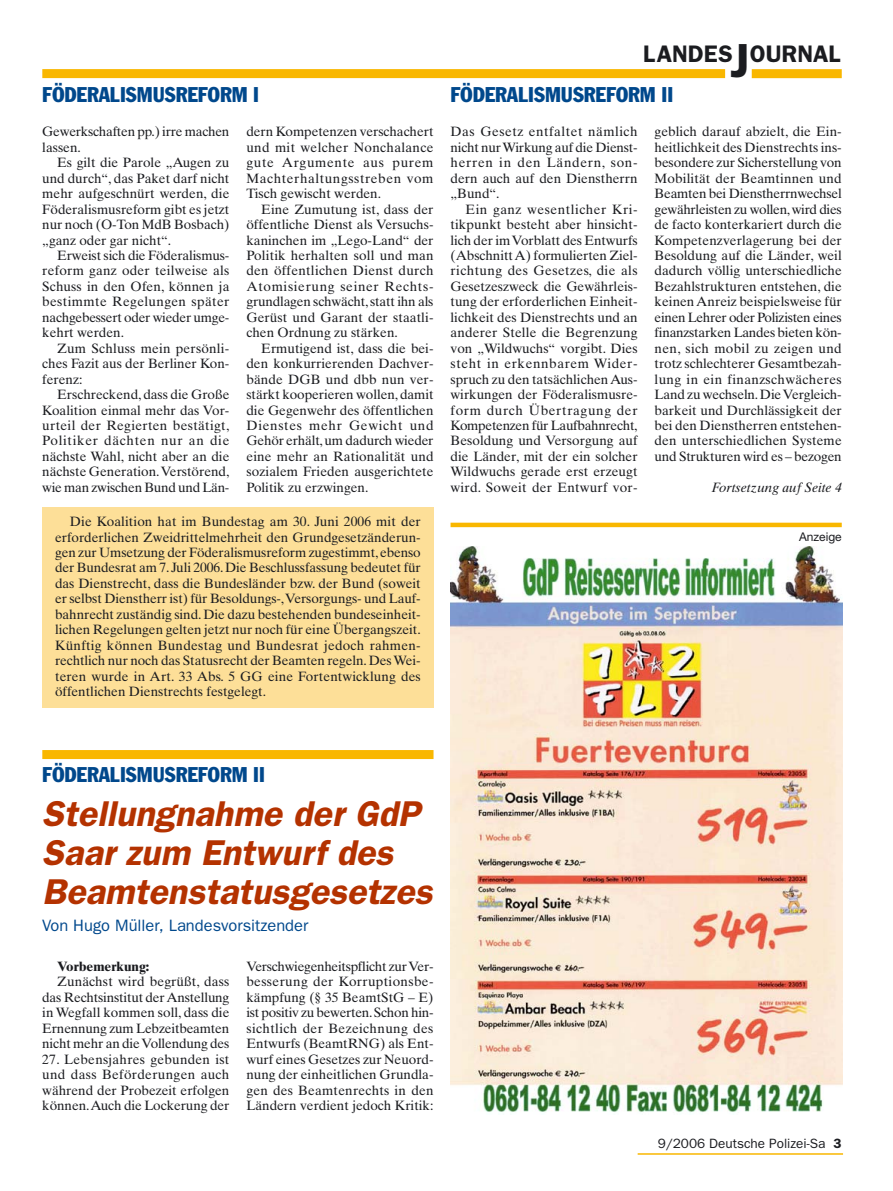
<style>
.page{position:relative;width:893px;height:1191px;background:#fff}
.page>*{position:absolute;margin:0;border:0;box-sizing:border-box;transform-origin:0 0}
.t1{font:italic 600 36px/39px "Franklin Gothic";color:#b43200}
.t2{font:600 24px "Franklin Gothic";color:#1b1c20}
.t3{font:condensed 21px "Franklin Gothic";color:#00488c}
.t4{font:16.5px "Franklin Gothic";color:#00488c}
.t5{font:13.5px/15.5px "Times Ten";color:#1b1c20;text-align:justify}
.t6{font:13.5px/15.5px "Times Ten";letter-spacing:-.02em;color:#1b1c20}
.t7{font:13.5px "Franklin Gothic";color:#1b1c20}
.t8{font:italic 13.5px "Times Ten";color:#1b1c20}
.t9{font:700 13.5px "Times Ten";color:#1b1c20}
.t10{font:12px "Helvetica Neue";color:#1b1c20}
.s1{font-size:48px}
.s2{font-weight:600}
</style>
<div class="page">
<hr style="left:638px;top:1153px;width:205px;height:1px;background:#f9b700">
<div style="left:42px;top:69px;width:683px;height:9px;background:#f9b700"></div>
<div style="left:752px;top:69px;width:90px;height:9px;background:#f9b700"></div>
<div style="left:42px;top:507px;width:391px;height:201px;background:#fddf98"></div>
<div style="left:42px;top:750px;width:391px;height:9px;background:#f9b700"></div>
<div style="left:451px;top:522px;width:391px;height:5px;background:#f9b700"></div>
<img style="left:451px;top:546px;width:391px;height:567px">
<h2 class="t2" style="left:643px;top:45px;width:199px">LANDES<span class="s1">J</span>OURNAL</h2>
<h3 class="t3" style="left:42px;top:87px;width:218px">FÖDERALISMUSREFORM I</h3>
<h3 class="t3" style="left:451px;top:87px;width:224px">FÖDERALISMUSREFORM II</h3>
<p class="t6" style="left:42px;top:125px;width:189px">Gewerkschaften pp.) irre machen lassen.</p>
<p class="t5" style="left:42px;top:156px;width:189px;text-indent:15px">Es gilt die Parole „Augen zu und durch“, das Paket darf nicht mehr aufgeschnürt werden, die Föderalismusreform gibt es jetzt nur noch (O-Ton MdB Bosbach) „ganz oder gar nicht“.</p>
<p class="t5" style="left:42px;top:249px;width:189px;text-indent:15px">Erweist sich die Föderalismus&shy;reform ganz oder teilweise als Schuss in den Ofen, können ja bestimmte Regelungen später nachgebessert oder wieder umge&shy;kehrt werden.</p>
<p class="t5" style="left:42px;top:342px;width:189px;text-indent:15px">Zum Schluss mein persönli&shy;ches Fazit aus der Berliner Kon&shy;ferenz:</p>
<p class="t5" style="left:42px;top:388px;width:189px;text-indent:15px">Erschreckend, dass die Große Koalition einmal mehr das Vor&shy;urteil der Regierten bestätigt, Politiker dächten nur an die nächste Wahl, nicht aber an die nächste Generation.Verstörend, wie man zwischen Bund und Län-</p>
<p class="t5" style="left:246px;top:125px;width:189px">dern Kompetenzen verschachert und mit welcher Nonchalance gute Argumente aus purem Machterhaltungsstreben vom Tisch gewischt werden.</p>
<p class="t5" style="left:246px;top:203px;width:189px;text-indent:15px">Eine Zumutung ist, dass der öffentliche Dienst als Versuchs&shy;kaninchen im „Lego-Land“ der Politik herhalten soll und man den öffentlichen Dienst durch Atomisierung seiner Rechts&shy;grundlagen schwächt,statt ihn als Gerüst und Garant der staatli&shy;chen Ordnung zu stärken.</p>
<p class="t5" style="left:246px;top:342px;width:189px;text-indent:15px">Ermutigend ist, dass die bei&shy;den konkurrierenden Dachver&shy;bände DGB und dbb nun ver&shy;stärkt kooperieren wollen, damit die Gegenwehr des öffentlichen Dienstes mehr Gewicht und Gehör erhält,um dadurch wieder eine mehr an Rationalität und sozialem Frieden ausgerichtete Politik zu erzwingen.</p>
<p class="t5" style="left:55px;top:515px;width:367px;text-indent:15px">Die Koalition hat im Bundestag am 30. Juni 2006 mit der erforderlichen Zweidrittelmehrheit den Grundgesetzänderun&shy;gen zur Umsetzung der Föderalismusreform zugestimmt,ebenso der Bundesrat am 7.Juli 2006.Die Beschlussfassung bedeutet für das Dienstrecht, dass die Bundesländer bzw. der Bund (soweit er selbst Dienstherr ist) für Besoldungs-,Versorgungs- und Lauf&shy;bahnrecht zuständig sind. Die dazu bestehenden bundeseinheit&shy;lichen Regelungen gelten jetzt nur noch für eine Übergangszeit.<br>Künftig können Bundestag und Bundesrat jedoch rahmen&shy;rechtlich nur noch das Statusrecht der Beamten regeln. Des Wei&shy;teren wurde in Art. 33 Abs. 5 GG eine Fortentwicklung des öffentlichen Dienstrechts festgelegt.</p>
<p class="t5" style="left:451px;top:125px;width:189px">Das Gesetz entfaltet nämlich nicht nur Wirkung auf die Dienst&shy;herren in den Ländern, son&shy;dern auch auf den Dienstherrn „Bund“.</p>
<p class="t5" style="left:451px;top:203px;width:189px;text-indent:15px">Ein ganz wesentlicher Kri&shy;tikpunkt besteht aber hinsicht&shy;lich der im Vorblatt des Entwurfs (Abschnitt A) formulierten Ziel&shy;richtung des Gesetzes, die als Gesetzeszweck die Gewährleis&shy;tung der erforderlichen Einheit&shy;lichkeit des Dienstrechts und an anderer Stelle die Begrenzung von „Wildwuchs“ vorgibt. Dies steht in erkennbarem Wider&shy;spruch zu den tatsächlichen Aus&shy;wirkungen der Föderalismusre&shy;form durch Übertragung der Kompetenzen für Laufbahnrecht, Besoldung und Versorgung auf die Länder, mit der ein solcher Wildwuchs gerade erst erzeugt wird. Soweit der Entwurf vor-</p>
<p class="t5" style="left:655px;top:125px;width:189px">geblich darauf abzielt, die Ein&shy;heitlichkeit des Dienstrechts ins&shy;besondere zur Sicherstellung von Mobilität der Beamtinnen und Beamten bei Dienstherrnwechsel gewährleisten zu wollen,wird dies de facto konterkariert durch die Kompetenzverlagerung bei der Besoldung auf die Länder, weil dadurch völlig unterschiedliche Bezahlstrukturen entstehen, die keinen Anreiz beispielsweise für einen Lehrer oder Polizisten eines finanzstarken Landes bieten kön&shy;nen, sich mobil zu zeigen und trotz schlechterer Gesamtbezah&shy;lung in ein finanzschwächeres Land zu wechseln.Die Vergleich&shy;barkeit und Durchlässigkeit der bei den Dienstherren entstehen&shy;den unterschiedlichen Systeme und Strukturen wird es – bezogen</p>
<p class="t8" style="left:712px;top:482px;width:132px">Fortsetzung auf Seite 4</p>
<p class="t10" style="left:799px;top:532px;width:44px">Anzeige</p>
<h3 class="t3" style="left:42px;top:767px;width:224px">FÖDERALISMUSREFORM II</h3>
<h1 class="t1" style="left:42px;top:797px;width:398px">Stellungnahme der GdP<br>Saar zum Entwurf des<br>Beamtenstatusgesetzes</h1>
<p class="t4" style="left:42px;top:919px;width:268px">Von Hugo Müller, Landesvorsitzender</p>
<p class="t9" style="left:57px;top:961px;width:94px">Vorbemerkung:</p>
<p class="t5" style="left:42px;top:975px;width:189px;text-indent:15px">Zunächst wird begrüßt, dass das Rechtsinstitut der Anstellung in Wegfall kommen soll, dass die Ernennung zum Lebzeitbeamten nicht mehr an die Vollendung des</p>
<p class="t5" style="left:42px;top:1052px;width:189px">27. Lebensjahres gebunden ist und dass Beförderungen auch während der Probezeit erfolgen können.Auch die Lockerung der</p>
<p class="t5" style="left:246px;top:960px;width:189px">Verschwiegenheitspflicht zur Ver&shy;besserung der Korruptionsbe&shy;kämpfung (§ 35 BeamtStG – E) ist positiv zu bewerten.Schon hin&shy;sichtlich der Bezeichnung des Entwurfs (BeamtRNG) als Ent&shy;wurf eines Gesetzes zur Neuord&shy;nung der einheitlichen Grundla&shy;gen des Beamtenrechts in den Ländern verdient jedoch Kritik:</p>
<p class="t7" style="left:658px;top:1138px;width:185px">9/2006 Deutsche Polizei-Sa <span class="s2">3</span></p>
</div>
